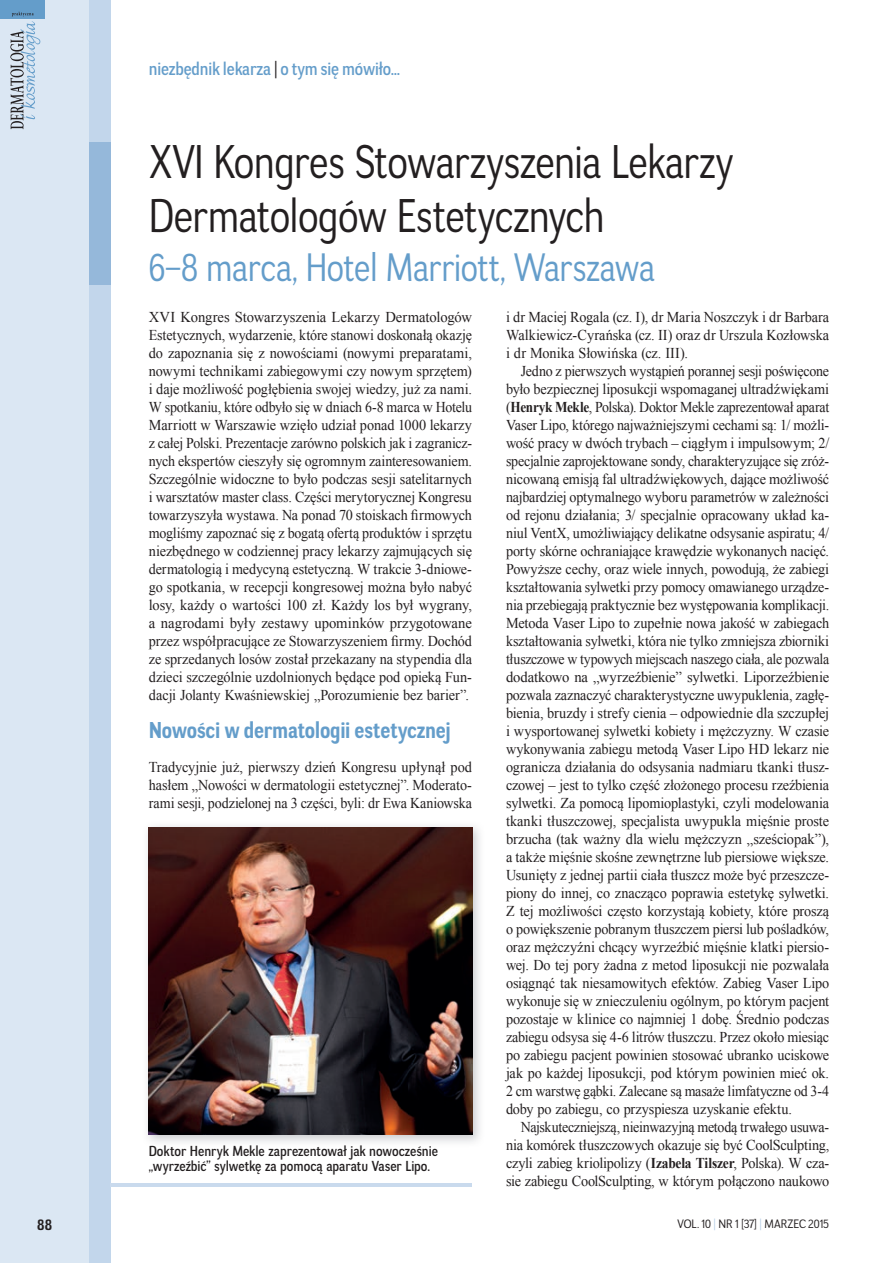
<style>
.page{position:relative;width:893px;height:1263px;background:#fff}
.page>*{position:absolute;margin:0;border:0;box-sizing:border-box;transform-origin:0 0}
.t1{font:46.5px/54px "Negotiate Bk";letter-spacing:-.015em;color:#231f20;scale:.85 1}
.t2{font:39px "Negotiate Bk";letter-spacing:-.015em;color:#649dca;scale:.85 1}
.t3{font:700 22.5px "Negotiate Rg";letter-spacing:-.02em;color:#649dca;scale:.9 1}
.t4{font:18px "Negotiate Rg";letter-spacing:-.01em;color:#649dca;scale:.9 1}
.t5{font:15px/18px "Times New Roman";letter-spacing:-.01em;color:#231f20;text-align:justify;scale:.93 1}
.t6{font:15px/18px "Times New Roman";letter-spacing:-.01em;color:#231f20;text-align:justify}
.t7{font:15px/18px "Times New Roman";letter-spacing:-.01em;color:#231f20;text-align:justify;scale:.96 1}
.t8{font:15px/18px "Times New Roman";letter-spacing:-.01em;color:#231f20;text-align:justify;scale:.95 1}
.t9{font:700 15px "Negotiate Rg";color:#231f20;scale:.95 1}
.t10{font:14.25px/15px "Negotiate Rg";letter-spacing:-.005em;color:#231f20;scale:.9 1}
.t11{font:12px "Negotiate Bk";letter-spacing:.005em;color:#231f20;scale:.95 1}
.s1{color:#231f20}
.s2{font-weight:700}
.s3{color:#abc6e2}
</style>
<div class="page">
<div style="left:0;top:0;width:111px;height:1263px;background:#dbe7f3"></div>
<div style="left:89px;top:0;width:22px;height:1263px;background:#c2d6eb"></div>
<div style="left:0;top:0;width:45px;height:18px;background:#649dca"></div>
<svg style="left:10px;top:12px;width:31px;height:117px"></svg>
<img style="left:147px;top:826px;width:333px;height:317px">
<img style="left:149px;top:828px;width:323px;height:307px">
<div style="left:89px;top:142px;width:22px;height:143px;background:#95b8da"></div>
<hr style="left:111px;top:1183px;width:361px;height:3px;background:#c9daed">
<p class="t9" style="left:37px;top:1216px;width:17px">88</p>
<p class="t4" style="left:149px;top:59px;width:281px">niezbędnik lekarza <span class="s1">|</span> o tym się mówiło...</p>
<h1 class="t1" style="left:149px;top:135px;width:689px">XVI Kongres Stowarzyszenia Lekarzy<br>Dermatologów Estetycznych</h1>
<h2 class="t2" style="left:149px;top:245px;width:597px">6–8 marca, Hotel Marriott, Warszawa</h2>
<p class="t8" style="left:506px;top:308px;width:342px">i dr Maciej Rogala (cz. I), dr Maria Noszczyk i dr Barbara Walkiewicz-Cyrańska (cz. II) oraz dr Urszula Kozłowska i dr Monika Słowińska (cz. III).</p>
<p class="t5" style="left:506px;top:362px;width:349px;text-indent:15px">Jedno z pierwszych wystąpień porannej sesji poświęcone było bezpiecznej liposukcji wspomaganej ultradźwiękami (<span class="s2">Henryk Mekle</span>, Polska). Doktor Mekle zaprezentował aparat Vaser Lipo, którego najważniejszymi cechami są: 1/ możli&shy;wość pracy w dwóch trybach – ciągłym i impulsowym; 2/ specjalnie zaprojektowane sondy, charakteryzujące się zróż&shy;nicowaną emisją fal ultradźwiękowych, dające możliwość najbardziej optymalnego wyboru parametrów w zależności od rejonu działania; 3/ specjalnie opracowany układ ka&shy;niul VentX, umożliwiający delikatne odsysanie aspiratu; 4/ porty skórne ochraniające krawędzie wykonanych nacięć.<br>Powyższe cechy, oraz wiele innych, powodują, że zabiegi kształtowania sylwetki przy pomocy omawianego urządze&shy;nia przebiegają praktycznie bez występowania komplikacji.<br>Metoda Vaser Lipo to zupełnie nowa jakość w zabiegach kształtowania sylwetki, która nie tylko zmniejsza zbiorniki tłuszczowe w typowych miejscach naszego ciała, ale pozwala dodatkowo na „wyrzeźbienie” sylwetki. Liporzeźbienie pozwala zaznaczyć charakterystyczne uwypuklenia, zagłę&shy;bienia, bruzdy i strefy cienia – odpowiednie dla szczupłej i wysportowanej sylwetki kobiety i mężczyzny. W czasie wykonywania zabiegu metodą Vaser Lipo HD lekarz nie ogranicza działania do odsysania nadmiaru tkanki tłusz&shy;czowej – jest to tylko część złożonego procesu rzeźbienia sylwetki. Za pomocą lipomioplastyki, czyli modelowania tkanki tłuszczowej, specjalista uwypukla mięśnie proste brzucha (tak ważny dla wielu mężczyzn „sześciopak”), a także mięśnie skośne zewnętrzne lub piersiowe większe.<br>Usunięty z jednej partii ciała tłuszcz może być przeszcze&shy;piony do innej, co znacząco poprawia estetykę sylwetki.<br>Z tej możliwości często korzystają kobiety, które proszą o powiększenie pobranym tłuszczem piersi lub pośladków, oraz mężczyźni chcący wyrzeźbić mięśnie klatki piersio&shy;wej. Do tej pory żadna z metod liposukcji nie pozwalała osiągnąć tak niesamowitych efektów. Zabieg Vaser Lipo wykonuje się w znieczuleniu ogólnym, po którym pacjent pozostaje w klinice co najmniej 1 dobę. Średnio podczas zabiegu odsysa się 4-6 litrów tłuszczu. Przez około miesiąc po zabiegu pacjent powinien stosować ubranko uciskowe jak po każdej liposukcji, pod którym powinien mieć ok.<br>2 cm warstwę gąbki. Zalecane są masaże limfatyczne od 3-4 doby po zabiegu, co przyspiesza uzyskanie efektu.</p>
<p class="t5" style="left:506px;top:1118px;width:349px;text-indent:15px">Najskuteczniejszą, nieinwazyjną metodą trwałego usuwa&shy;nia komórek tłuszczowych okazuje się być CoolSculpting, czyli zabieg kriolipolizy (<span class="s2">Izabela Tilszer</span>, Polska). W cza&shy;sie zabiegu CoolSculpting, w którym połączono naukowo</p>
<p class="t6" style="left:149px;top:308px;width:325px">XVI Kongres Stowarzyszenia Lekarzy Dermatologów Estetycznych, wydarzenie, które stanowi doskonałą okazję do zapoznania się z nowościami (nowymi preparatami, nowymi technikami zabiegowymi czy nowym sprzętem) i daje możliwość pogłębienia swojej wiedzy, już za nami.<br>W spotkaniu, które odbyło się w dniach 6-8 marca w Hotelu Marriott w Warszawie wzięło udział ponad 1000 lekarzy z całej Polski. Prezentacje zarówno polskich jak i zagranicz&shy;nych ekspertów cieszyły się ogromnym zainteresowaniem.<br>Szczególnie widoczne to było podczas sesji satelitarnych i warsztatów master class. Części merytorycznej Kongresu towarzyszyła wystawa. Na ponad 70 stoiskach firmowych mogliśmy zapoznać się z bogatą ofertą produktów i sprzętu niezbędnego w codziennej pracy lekarzy zajmujących się dermatologią i medycyną estetyczną. W trakcie 3-dniowe&shy;go spotkania, w recepcji kongresowej można było nabyć losy, każdy o wartości 100 zł. Każdy los był wygrany, a nagrodami były zestawy upominków przygotowane przez współpracujące ze Stowarzyszeniem firmy. Dochód ze sprzedanych losów został przekazany na stypendia dla dzieci szczególnie uzdolnionych będące pod opieką Fun&shy;dacji Jolanty Kwaśniewskiej „Porozumienie bez barier”.</p>
<h3 class="t3" style="left:149px;top:717px;width:337px">Nowości w dermatologii estetycznej</h3>
<p class="t7" style="left:149px;top:758px;width:338px">Tradycyjnie już, pierwszy dzień Kongresu upłynął pod hasłem „Nowości w dermatologii estetycznej”. Moderato&shy;rami sesji, podzielonej na 3 części, byli: dr Ewa Kaniowska</p>
<p class="t10" style="left:149px;top:1143px;width:323px">Doktor Henryk Mekle zaprezentował jak nowocześnie „wyrzeźbić” sylwetkę za pomocą aparatu Vaser Lipo.</p>
<p class="t11" style="left:677px;top:1216px;width:161px">VOL. 10 <span class="s3">|</span> NR 1 [37] <span class="s3">|</span> MARZEC 2015</p>
</div>
